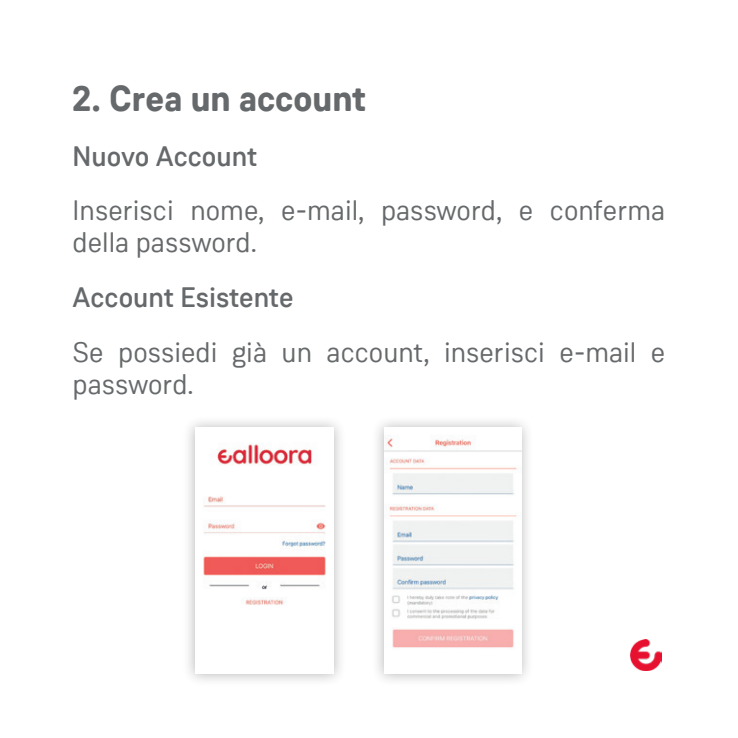
<style>
.page{position:relative;width:738px;height:738px;background:#fff}
.page>*{position:absolute;margin:0;border:0;box-sizing:border-box;transform-origin:0 0}
.t1{font:700 36px "Weissenhof Grotesk";color:#66696b}
.t2{font:28px/32px "Weissenhof Grotesk";color:#66696b}
.t3{font:500 28px "Weissenhof Grotesk";color:#66696b}
</style>
<div class="page">
<img style="left:630px;top:639px;width:31px;height:30px">
<div style="left:370px;top:414px;width:164px;height:272px;background:#231f20;opacity:.32"></div>
<img style="left:384px;top:427px;width:137px;height:246px">
<div style="left:182px;top:414px;width:164px;height:272px;background:#231f20;opacity:.32"></div>
<img style="left:195px;top:427px;width:138px;height:246px">
<p class="t1" style="left:73px;top:76px;width:295px">2. Crea un account</p>
<p class="t3" style="left:73px;top:138px;width:186px">Nuovo Account</p>
<p class="t2" style="left:73px;top:194px;width:593px">Inserisci nome, e-mail, password, e conferma della password.</p>
<p class="t3" style="left:73px;top:280px;width:222px">Account Esistente</p>
<p class="t2" style="left:73px;top:336px;width:593px">Se possiedi già un account, inserisci e-mail e password.</p>
</div>
